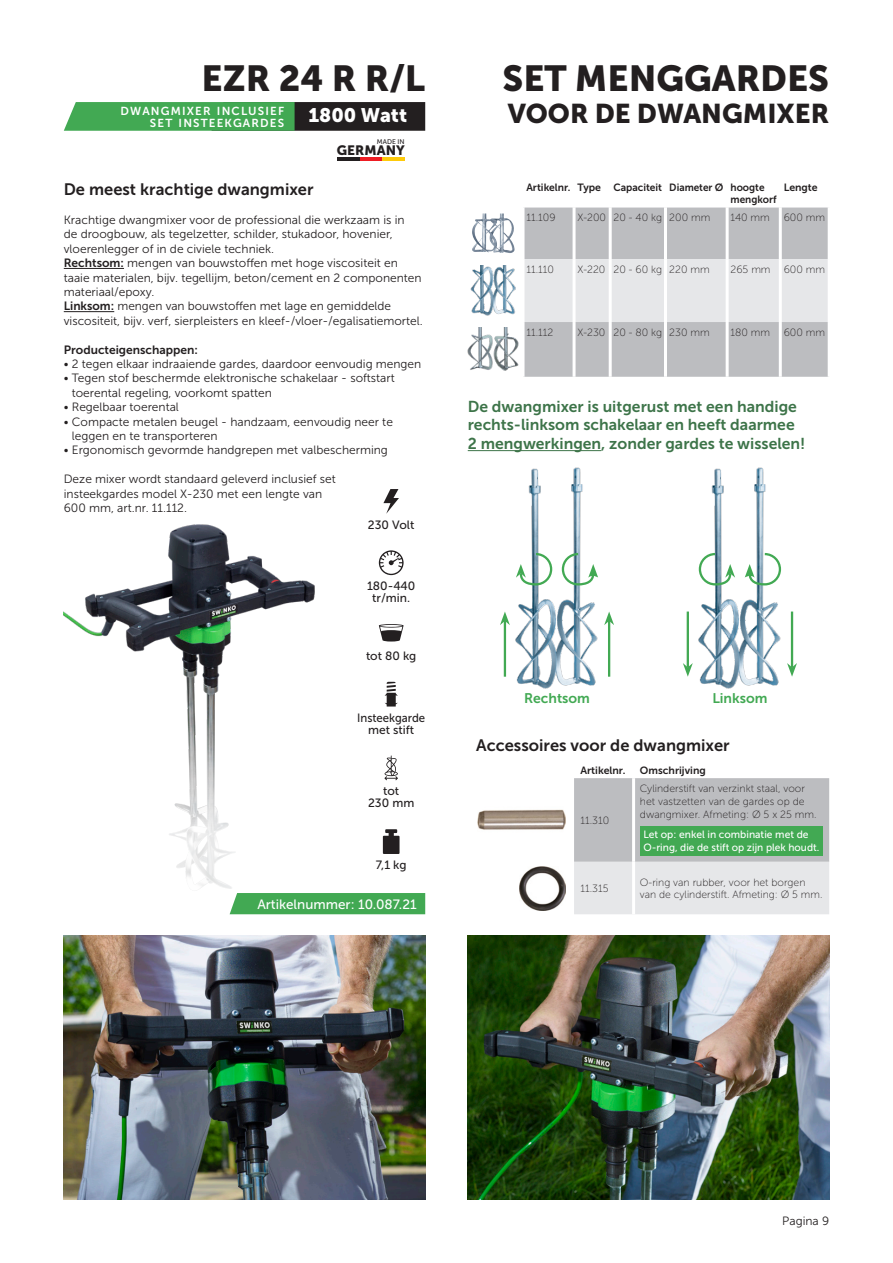
<style>
.page{position:relative;width:893px;height:1263px;background:#fff}
.page>*{position:absolute;margin:0;border:0;box-sizing:border-box;transform-origin:0 0}
.t1{font:36px "Museo Sans 900";color:#231f20}
.t2{font:27px "Museo Sans 900";color:#231f20}
.t3{font:19.5px "Museo Sans 900";color:#fff}
.t4{font:16.5px "Museo Sans 700";color:#231f20}
.t5{font:15.75px/18.8px "Museo Sans 700";color:#3d7449}
.t6{font:13.95px "Museo Sans 700";color:#42a953}
.t7{font:13.5px "Museo Sans 500";color:#fff}
.t8{font:13.5px "Museo Sans 900";color:#231f20}
.t9{font:12px/14.4px "Museo Sans 300";color:#231f20}
.t10{font:12px/12px "Museo Sans 500";color:#231f20;text-align:center}
.t11{font:12px "Museo Sans 700";color:#231f20}
.t12{font:12px/12px "Museo Sans 500";color:#231f20;text-align:center;scale:.95 1}
.t13{font:11.55px/12px "Museo Sans 700";letter-spacing:.1em;color:#fff;text-align:right}
.t14{font:10.5px/12.6px "Museo Sans 100";color:#231f20}
.t15{font:10.5px/12.6px "Museo Sans 700";color:#231f20}
.t16{font:10.5px/12.6px "Museo Sans 500";color:#fff}
.t17{font:6.75px "Museo Sans 500";color:#231f20}
.s1{font-family:"Museo Sans 700"}
</style>
<div class="page">
<img style="left:515px;top:467px;width:83px;height:221px">
<hr style="left:504px;top:621px;width:2px;height:56px;background:#42a953">
<svg style="left:500px;top:611px;width:10px;height:14px"></svg>
<hr style="left:608px;top:621px;width:2px;height:56px;background:#42a953">
<svg style="left:604px;top:611px;width:10px;height:14px"></svg>
<svg style="left:516px;top:552px;width:37px;height:35px"></svg>
<svg style="left:561px;top:552px;width:37px;height:35px"></svg>
<hr style="left:64px;top:268px;width:60px;height:1px;background:#231f20">
<hr style="left:64px;top:311px;width:50px;height:1px;background:#231f20">
<img style="left:64px;top:524px;width:251px;height:390px">
<svg style="left:64px;top:102px;width:361px;height:29px;background:#3b7944"></svg>
<hr style="left:382px;top:157px;width:22px;height:3px;background:#feca0a">
<hr style="left:359px;top:157px;width:23px;height:3px;background:#ee1d23">
<hr style="left:337px;top:157px;width:22px;height:3px;background:#231f20">
<svg style="left:379px;top:624px;width:25px;height:17px"></svg>
<svg style="left:383px;top:829px;width:17px;height:25px"></svg>
<svg style="left:383px;top:489px;width:16px;height:25px"></svg>
<svg style="left:384px;top:755px;width:14px;height:25px"></svg>
<svg style="left:379px;top:550px;width:25px;height:25px"></svg>
<svg style="left:385px;top:682px;width:13px;height:24px"></svg>
<div style="left:230px;top:893px;width:195px;height:21px;background:#42a953"></div>
<img style="left:64px;top:935px;width:361px;height:264px">
<img style="left:468px;top:935px;width:361px;height:264px">
<div style="left:524px;top:208px;width:304px;height:169px;background:#bcbdc0"></div>
<div style="left:524px;top:259px;width:304px;height:63px;background:#e6e7e9"></div>
<hr style="left:573px;top:208px;width:3px;height:51px;background:#fff">
<hr style="left:609px;top:208px;width:3px;height:51px;background:#fff">
<hr style="left:664px;top:208px;width:3px;height:51px;background:#fff">
<hr style="left:726px;top:208px;width:3px;height:51px;background:#fff">
<hr style="left:779px;top:208px;width:3px;height:51px;background:#fff">
<hr style="left:573px;top:259px;width:3px;height:63px;background:#fff">
<hr style="left:609px;top:259px;width:3px;height:63px;background:#fff">
<hr style="left:664px;top:259px;width:3px;height:63px;background:#fff">
<hr style="left:726px;top:259px;width:3px;height:63px;background:#fff">
<hr style="left:779px;top:259px;width:3px;height:63px;background:#fff">
<hr style="left:573px;top:322px;width:3px;height:55px;background:#fff">
<hr style="left:609px;top:322px;width:3px;height:55px;background:#fff">
<hr style="left:664px;top:322px;width:3px;height:55px;background:#fff">
<hr style="left:726px;top:322px;width:3px;height:55px;background:#fff">
<hr style="left:779px;top:322px;width:3px;height:55px;background:#fff">
<img style="left:472px;top:213px;width:28px;height:27px">
<img style="left:471px;top:265px;width:45px;height:51px">
<img style="left:467px;top:328px;width:52px;height:42px">
<hr style="left:468px;top:450px;width:133px;height:1px;background:#3d7449">
<svg style="left:574px;top:778px;width:255px;height:136px;background:#ced0d2"></svg>
<hr style="left:632px;top:778px;width:3px;height:84px;background:#fff">
<hr style="left:632px;top:862px;width:3px;height:52px;background:#fff">
<img style="left:477px;top:809px;width:89px;height:21px">
<div style="left:640px;top:826px;width:183px;height:29px;background:#42a953"></div>
<img style="left:520px;top:866px;width:46px;height:44px">
<img style="left:698px;top:467px;width:83px;height:221px">
<hr style="left:687px;top:611px;width:2px;height:56px;background:#42a953">
<svg style="left:683px;top:663px;width:10px;height:14px"></svg>
<hr style="left:791px;top:611px;width:2px;height:56px;background:#42a953">
<svg style="left:787px;top:663px;width:10px;height:14px"></svg>
<svg style="left:698px;top:552px;width:37px;height:35px"></svg>
<svg style="left:745px;top:552px;width:37px;height:35px"></svg>
<h1 class="t1" style="left:202px;top:58px;width:225px">EZR 24 R R/L</h1>
<h3 class="t3" style="left:308px;top:105px;width:100px">1800 Watt</h3>
<p class="t17" style="left:377px;top:138px;width:29px">MADE IN</p>
<p class="t8" style="left:337px;top:143px;width:69px">GERMANY</p>
<p class="t13" style="left:121px;top:105px;width:165px">DWANGMIXER INCLUSIEF<br>SET INSTEEKGARDES</p>
<h3 class="t4" style="left:64px;top:180px;width:251px">De meest krachtige dwangmixer</h3>
<p class="t9" style="left:64px;top:213px;width:361px">Krachtige dwangmixer voor de professional die werkzaam is in<br>de droogbouw, als tegelzetter, schilder, stukadoor, hovenier, vloerenlegger of in de civiele techniek.<br><span class="s1">Rechtsom:</span> mengen van bouwstoffen met hoge viscositeit en taaie materialen, bijv. tegellijm, beton/cement en 2 componenten materiaal/epoxy.<br><span class="s1">Linksom:</span> mengen van bouwstoffen met lage en gemiddelde viscositeit, bijv. verf, sierpleisters en kleef-/vloer-/egalisatiemortel.</p>
<p class="t11" style="left:64px;top:343px;width:136px">Producteigenschappen:</p>
<p class="t9" style="left:64px;top:357px;width:359px">• 2 tegen elkaar indraaiende gardes, daardoor eenvoudig mengen</p>
<p class="t9" style="left:72px;top:371px;width:325px;text-indent:-8px">• Tegen stof beschermde elektronische schakelaar - softstart toerental regeling, voorkomt spatten</p>
<p class="t9" style="left:64px;top:400px;width:117px">• Regelbaar toerental</p>
<p class="t9" style="left:72px;top:414px;width:323px;text-indent:-8px">• Compacte metalen beugel - handzaam, eenvoudig neer te leggen en te transporteren</p>
<p class="t9" style="left:64px;top:443px;width:326px">• Ergonomisch gevormde handgrepen met valbescherming</p>
<p class="t9" style="left:64px;top:472px;width:274px">Deze mixer wordt standaard geleverd inclusief set insteekgardes model X-230 met een lengte van<br>600 mm, art.nr. 11.112.</p>
<p class="t10" style="left:368px;top:519px;width:48px">230 Volt</p>
<p class="t10" style="left:367px;top:580px;width:50px">180-440 tr/min.</p>
<p class="t10" style="left:366px;top:650px;width:52px">tot 80 kg</p>
<p class="t12" style="left:357px;top:712px;width:73px">Insteekgarde met stift</p>
<p class="t10" style="left:368px;top:785px;width:48px">tot<br>230 mm</p>
<p class="t10" style="left:376px;top:859px;width:32px">7,1 kg</p>
<p class="t7" style="left:257px;top:897px;width:161px">Artikelnummer: 10.087.21</p>
<h1 class="t1" style="left:502px;top:58px;width:328px">SET MENGGARDES</h1>
<h2 class="t2" style="left:508px;top:98px;width:323px">VOOR DE DWANGMIXER</h2>
<p class="t15" style="left:730px;top:181px;width:48px;text-indent:-204px">Artikelnr. Type Capaciteit Diameter Ø hoogte mengkorf</p>
<p class="t15" style="left:784px;top:181px;width:36px">Lengte</p>
<p class="t14" style="left:526px;top:212px;width:31px">11.109</p>
<p class="t14" style="left:577px;top:212px;width:134px">X-200 20 - 40 kg 200 mm</p>
<p class="t14" style="left:730px;top:212px;width:41px">140 mm</p>
<p class="t14" style="left:784px;top:212px;width:43px">600 mm</p>
<p class="t14" style="left:526px;top:263px;width:29px">11.110</p>
<p class="t14" style="left:577px;top:263px;width:134px">X-220 20 - 60 kg 220 mm</p>
<p class="t14" style="left:730px;top:263px;width:96px">265 mm 600 mm</p>
<p class="t14" style="left:526px;top:326px;width:28px">11.112</p>
<p class="t14" style="left:577px;top:326px;width:134px">X-230 20 - 80 kg 230 mm</p>
<p class="t14" style="left:730px;top:326px;width:41px">180 mm</p>
<p class="t14" style="left:784px;top:326px;width:43px">600 mm</p>
<h3 class="t5" style="left:468px;top:397px;width:339px">De dwangmixer is uitgerust met een handige rechts-linksom schakelaar en heeft daarmee<br>2 mengwerkingen, zonder gardes te wisselen!</h3>
<p class="t6" style="left:524px;top:690px;width:67px">Rechtsom</p>
<p class="t6" style="left:712px;top:690px;width:57px">Linksom</p>
<h3 class="t4" style="left:476px;top:736px;width:255px">Accessoires voor de dwangmixer</h3>
<p class="t15" style="left:580px;top:764px;width:46px">Artikelnr.</p>
<p class="t15" style="left:640px;top:764px;width:67px">Omschrijving</p>
<p class="t14" style="left:580px;top:814px;width:30px">11.310</p>
<p class="t14" style="left:640px;top:783px;width:178px">Cylinderstift van verzinkt staal, voor het vastzetten van de gardes op de dwangmixer. Afmeting: Ø 5 x 25 mm.</p>
<p class="t16" style="left:643px;top:828px;width:178px">Let op: enkel in combinatie met de<br>O-ring, die de stift op zijn plek houdt.</p>
<p class="t14" style="left:580px;top:882px;width:30px">11.315</p>
<p class="t14" style="left:640px;top:876px;width:184px">O-ring van rubber, voor het borgen van de cylinderstift. Afmeting: Ø 5 mm.</p>
<p class="t9" style="left:782px;top:1214px;width:48px">Pagina 9</p>
</div>
